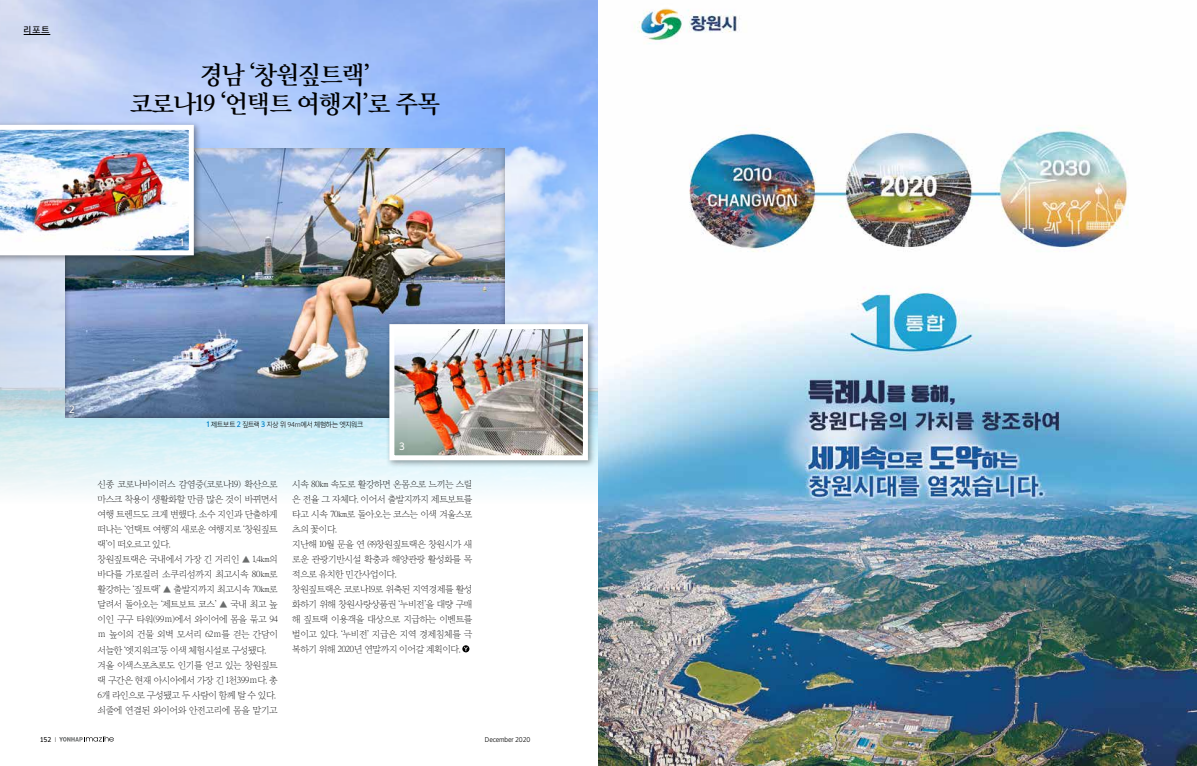
<style>
.page{position:relative;width:1197px;height:766px;background:#fff}
.page>*{position:absolute;margin:0;border:0;box-sizing:border-box;transform-origin:0 0}
.t1{font:24px/29px "Yoon Myungjo Pro 750";letter-spacing:-.02em;color:#000;text-align:center;scale:.95 1}
.t2{font:9.5px "Yoon Gothic Pro 760";color:#fff}
.t3{font:9.2px/15px "Yoon Myungjo Pro 710";letter-spacing:-.05em;color:#000}
.t4{font:8.5px "Yoon Gothic Pro 760";color:#000}
.t5{font:7px "Yoon Gothic Pro 730";letter-spacing:-.02em;color:#000;scale:.96 1}
.t6{font:500 7px "Arita Heiti";letter-spacing:-.025em;color:#000}
.t7{font:700 7px "Arita Heiti";color:#000}
.s1{font-family:"Yoon Gothic Pro 770";color:#007dc5}
.s2{color:#6a6c6c}
.s3{font-weight:300}
</style>
<div class="page">
<svg style="left:59px;top:736px;width:55px;height:5px"></svg>
<div style="left:64px;top:147px;width:442px;height:271px;background:#000;opacity:.4"></div>
<div style="left:385px;top:320px;width:211px;height:148px;background:#000;opacity:.4"></div>
<img style="left:395px;top:330px;width:187px;height:124px">
<div style="left:389px;top:324px;width:199px;height:136px;border:5px solid #fff"></div>
<div style="left:0;top:121px;width:202px;height:142px;background:#000;opacity:.4"></div>
<img style="left:0;top:125px;width:194px;height:130px">
<svg style="left:24px;top:34px;width:26px;height:1px"></svg>
<svg style="left:462px;top:645px;width:7px;height:7px"></svg>
<svg style="left:464px;top:646px;width:3px;height:5px"></svg>
<img style="left:598px;top:8px;width:598px;height:757px">
<div style="left:177px;top:235px;width:9px;height:14px;background:#000;opacity:.75"></div>
<div style="left:67px;top:403px;width:10px;height:13px;background:#000;opacity:.75"></div>
<p class="t4" style="left:24px;top:24px;width:27px">리포트</p>
<h1 class="t1" style="left:130px;top:59px;width:328px">경남 ‘창원짚트랙’<br>코로나19 ‘언택트 여행지’로 주목</h1>
<p class="t2" style="left:180px;top:236px;width:5px">1</p>
<p class="t2" style="left:69px;top:403px;width:7px">2</p>
<p class="t5" style="left:207px;top:420px;width:164px"><span class="s1">1</span> 제트보트 <span class="s1">2</span> 짚트랙 <span class="s1">3</span> 지상 위 94ｍ에서 체험하는 엣지워크</p>
<p class="t2" style="left:399px;top:440px;width:7px">3</p>
<p class="t3" style="left:97px;top:476px;width:182px">신종 코로나바이러스 감염증(코로나19) 확산으로 마스크 착용이 생활화할 만큼 많은 것이 바뀌면서 여행 트렌드도 크게 변했다. 소수 지인과 단출하게 떠나는 ‘언택트 여행’의 새로운 여행지로 ‘창원짚트 랙’이 떠오르고 있다.<br>창원짚트랙은 국내에서 가장 긴 거리인 <span class="s2">▲</span> 1.4㎞의 바다를 가로질러 소쿠리섬까지 최고시속 80㎞로 활강하는 ‘짚트랙’ <span class="s2">▲</span> 출발지까지 최고시속 70㎞로 달려서 돌아오는 ‘제트보트 코스’ <span class="s2">▲</span> 국내 최고 높 이인 구구 타워(99ｍ)에서 와이어에 몸을 묶고 94ｍ 높이의 건물 외벽 모서리 62ｍ를 걷는 간담이 서늘한 ‘엣지워크’등 이색 체험시설로 구성됐다. 겨울 이색스포츠로도 인기를 얻고 있는 창원짚트 랙 구간은 현재 아시아에서 가장 긴 1천399ｍ다. 총<br>6개 라인으로 구성됐고 두 사람이 함께 탈 수 있다. 쇠줄에 연결된 와이어와 안전고리에 몸을 맡기고</p>
<p class="t3" style="left:292px;top:476px;width:182px">시속 80㎞ 속도로 활강하면 온몸으로 느끼는 스릴 은 전율 그 자체다. 이어서 출발지까지 제트보트를 타고 시속 70㎞로 돌아오는 코스는 이색 겨울스포 츠의 꽃이다.<br>지난해 10월 문을 연 ㈜창원짚트랙은 창원시가 새 로운 관광기반시설 확충과 해양관광 활성화를 목 적으로 유치한 민간사업이다.<br>창원짚트랙은 코로나19로 위축된 지역경제를 활성 화하기 위해 창원사랑상품권 ‘누비전’을 대량 구매 해 짚트랙 이용객을 대상으로 지급하는 이벤트를 벌이고 있다. ‘누비전’ 지급은 지역 경제침체를 극 복하기 위해 2020년 연말까지 이어갈 계획이다.</p>
<p class="t7" style="left:40px;top:734px;width:18px">152 <span class="s3">I</span></p>
<p class="t6" style="left:485px;top:735px;width:47px">December 2020</p>
</div>
